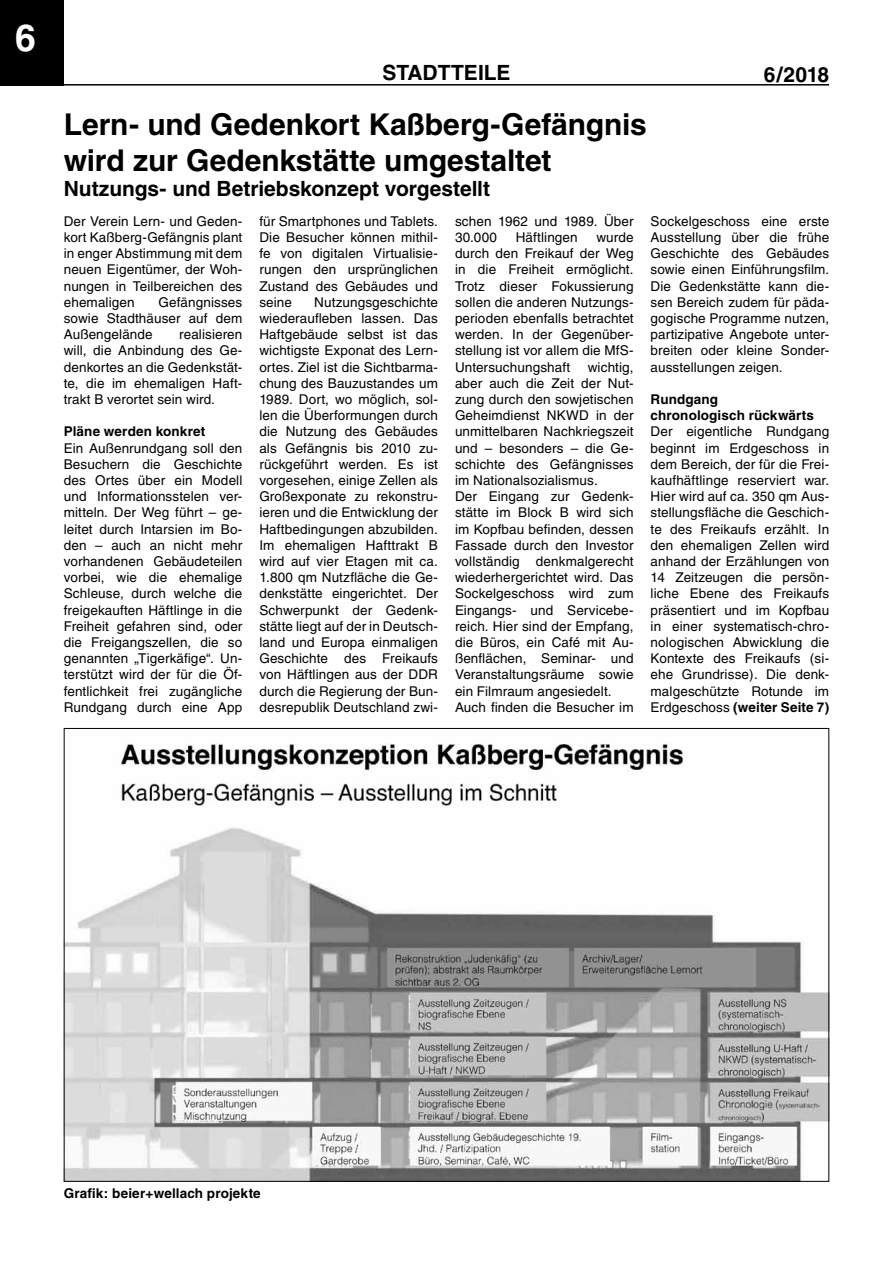
<style>
.page{position:relative;width:893px;height:1263px;background:#fff}
.page>*{position:absolute;margin:0;border:0;box-sizing:border-box;transform-origin:0 0}
.t1{font:700 37.5px "Helvetica";color:#fff}
.t2{font:700 30px/36px "Helvetica";letter-spacing:-.005em;color:#000}
.t3{font:700 21px "Helvetica";letter-spacing:-.005em;color:#000}
.t4{font:13.5px/16.2px "Helvetica";letter-spacing:.01em;color:#000;text-align:justify}
.t5{font:700 13.5px/16.2px "Helvetica";letter-spacing:.01em;color:#000}
.s1{font-weight:700}
</style>
<div class="page">
<div style="left:0;top:0;width:64px;height:86px;background:#000"></div>
<hr style="left:64px;top:84px;width:765px;height:2px;background:#000">
<img style="left:66px;top:743px;width:761px;height:437px">
<h1 class="t1" style="left:15px;top:15px;width:22px">6</h1>
<h3 class="t3" style="left:382px;top:60px;width:14px">stadttei</h3>
<h3 class="t3" style="left:484px;top:60px;width:26px">le</h3>
<h3 class="t3" style="left:764px;top:62px;width:67px">6/2018</h3>
<h2 class="t2" style="left:64px;top:106px;width:585px">Lern- und Gedenkort Kaßberg-Gefängnis wird zur Gedenkstätte umgestaltet</h2>
<h3 class="t3" style="left:64px;top:176px;width:428px">Nutzungs- und Betriebskonzept vorgestellt</h3>
<p class="t4" style="left:259px;top:213px;width:180px">für Smartphones und Tablets.<br>Die Besucher können mithil&shy;fe von digitalen Virtualisie&shy;rungen den ursprünglichen Zustand des Gebäudes und seine</p>
<p class="t4" style="left:455px;top:213px;width:180px">schen 1962 und 1989. Über<br>30.000</p>
<p class="t4" style="left:64px;top:213px;width:180px">Der Verein Lern- und Geden&shy;kort Kaßberg-Gefängnis plant in enger Abstimmung mit dem neuen Eigentümer, der Woh&shy;nungen in Teilbereichen des ehemaligen</p>
<p class="t4" style="left:651px;top:213px;width:180px">Sockelgeschoss eine erste Ausstellung über die frühe Geschichte des Gebäudes sowie einen Einführungsfilm.<br>Die Gedenkstätte kann die&shy;sen Bereich zudem für päda&shy;gogische Programme nutzen, partizipative Angebote unter&shy;breiten oder kleine Sonder&shy;ausstellungen zeigen.</p>
<p class="t5" style="left:651px;top:391px;width:165px">Rundgang chronologisch rückwärts</p>
<p class="t4" style="left:651px;top:424px;width:180px">Der eigentliche Rundgang beginnt im Erdgeschoss in dem Bereich, der für die Frei&shy;kaufhäftlinge reserviert war.<br>Hier wird auf ca. 350 qm Aus&shy;stellungsfläche die Geschich&shy;te des Freikaufs erzählt. In den ehemaligen Zellen wird anhand der Erzählungen von 14 Zeitzeugen die persön&shy;liche Ebene des Freikaufs präsentiert und im Kopfbau in einer systematisch-chro&shy;nologischen Abwicklung die Kontexte des Freikaufs (si&shy;ehe Grundrisse). Die denk&shy;malgeschützte Rotunde im Erdgeschoss <span class="s1">(weiter Seite 7)</span></p>
<p class="t4" style="left:516px;top:229px;width:64px">Häftlingen</p>
<p class="t4" style="left:455px;top:229px;width:180px;text-indent:141px">wurde durch den Freikauf der Weg in die Freiheit ermöglicht.<br>Trotz dieser Fokussierung sollen die anderen Nutzungs&shy;perioden ebenfalls betrachtet werden. In der Gegenüber&shy;stellung ist vor allem die MfS-Untersuchungshaft</p>
<p class="t4" style="left:64px;top:294px;width:180px;text-indent:95px">Gefängnisses sowie Stadthäuser auf dem Außengelände</p>
<p class="t4" style="left:259px;top:294px;width:180px;text-indent:55px">Nutzungsgeschichte wiederaufleben lassen. Das Haftgebäude selbst ist das wichtigste Exponat des Lern&shy;ortes. Ziel ist die Sichtbarma&shy;chung des Bauzustandes um 1989. Dort, wo möglich, sol&shy;len die Überformungen durch die Nutzung des Gebäudes als Gefängnis bis 2010 zu&shy;rückgeführt werden. Es ist vorgesehen, einige Zellen als Großexponate zu rekonstru&shy;ieren und die Entwicklung der Haftbedingungen abzubilden.<br>Im ehemaligen Hafttrakt B wird auf vier Etagen mit ca.<br>1.800 qm Nutzfläche die Ge&shy;denkstätte eingerichtet. Der Schwerpunkt der Gedenk&shy;stätte liegt auf der in Deutsch&shy;land und Europa einmaligen Geschichte des Freikaufs von Häftlingen aus der DDR durch die Regierung der Bun&shy;desrepublik Deutschland zwi-</p>
<p class="t4" style="left:64px;top:326px;width:180px;text-indent:115px">realisieren will, die Anbindung des Ge&shy;denkortes an die Gedenkstät&shy;te, die im ehemaligen Haft&shy;trakt B verortet sein wird.</p>
<p class="t5" style="left:64px;top:423px;width:143px">Pläne werden konkret</p>
<p class="t4" style="left:64px;top:440px;width:180px">Ein Außenrundgang soll den Besuchern die Geschichte des Ortes über ein Modell und Informationsstelen ver&shy;mitteln. Der Weg führt – ge&shy;leitet durch Intarsien im Bo&shy;den – auch an nicht mehr vorhandenen Gebäudeteilen vorbei, wie die ehemalige Schleuse, durch welche die freigekauften Häftlinge in die Freiheit gefahren sind, oder die Freigangszellen, die so genannten „Tigerkäfige“. Un&shy;terstützt wird der für die Öf&shy;fentlichkeit frei zugängliche Rundgang durch eine App</p>
<p class="t4" style="left:455px;top:359px;width:180px;text-align:left;text-indent:133px">wichtig, aber auch die Zeit der Nut&shy;zung durch den sowjetischen<br>Geheimdienst NKWD in der unmittelbaren Nachkriegszeit und – besonders – die Ge&shy;schichte des Gefängnisses im Nationalsozialismus.<br>Der Eingang zur Gedenk&shy;stätte im Block B wird sich im Kopfbau befinden, dessen<br>Fassade durch den Investor vollständig denkmalgerecht wiederhergerichtet wird. Das<br>Sockelgeschoss wird zum<br>Eingangs- und Servicebe&shy;reich. Hier sind der Empfang, die Büros, ein Café mit Au&shy;ßenflächen, Seminar- und<br>Veranstaltungsräume sowie ein Filmraum angesiedelt.<br>Auch finden die Besucher im</p>
<p class="t5" style="left:64px;top:1185px;width:198px">Grafik: beier+wellach projekte</p>
</div>
